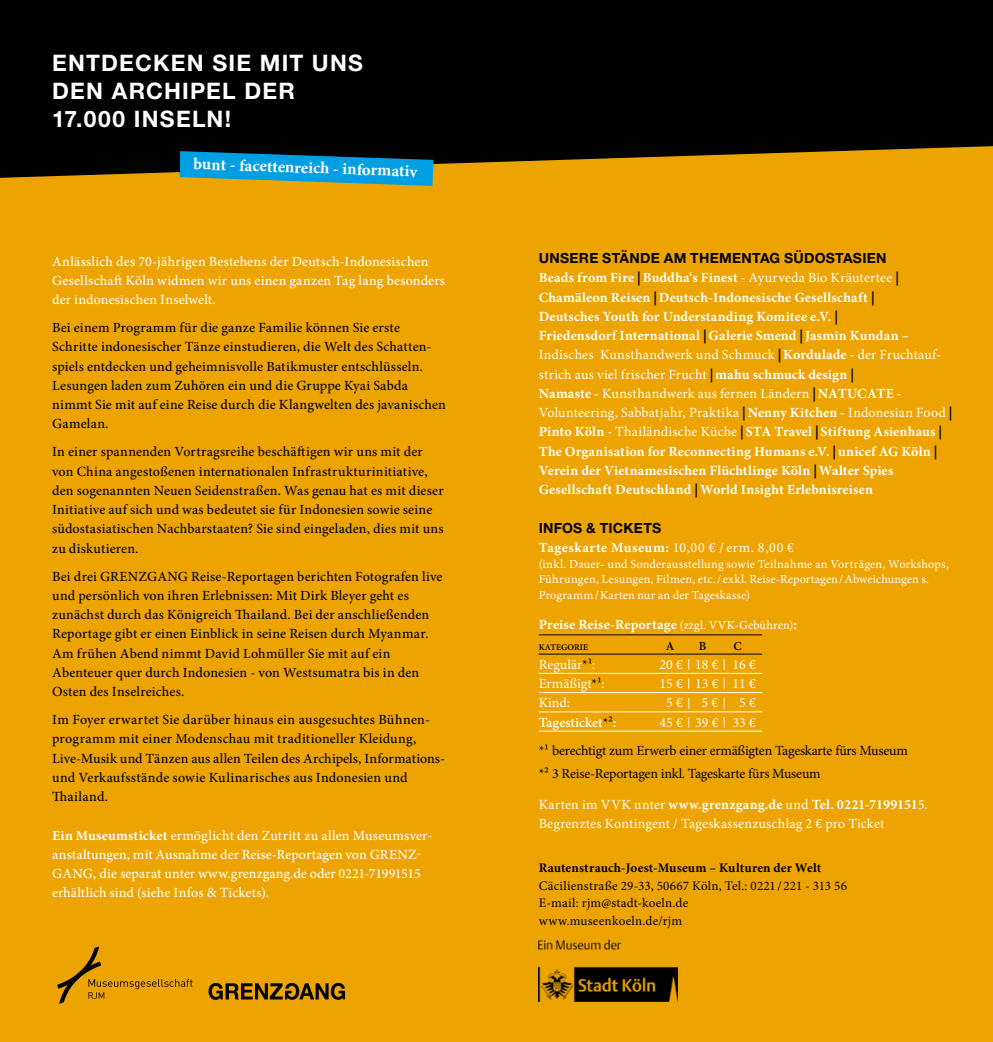
<style>
.page{position:relative;width:993px;height:1042px;background:#fff}
.page>*{position:absolute;margin:0;border:0;box-sizing:border-box;transform-origin:0 0}
.t1{font:700 22.75px/28px "Helvetica Neue LT Std";letter-spacing:.055em;color:#fff}
.t2{font:700 16.62px "Minion Pro";color:#fff}
.t3{font:500 14px/19.2px "Minion Pro";letter-spacing:.01em;color:#000}
.t4{font:700 14px/19.2px "Minion Pro";letter-spacing:.01em;color:#fff}
.t5{font:500 14px/19.2px "Minion Pro";letter-spacing:.01em;color:#fff}
.t6{font:14px/19.2px "Minion Pro";letter-spacing:.005em;color:#fff}
.t7{font:14px/22.8px "Minion Pro";letter-spacing:-.015em;color:#000}
.t8{font:700 14px "Helvetica Neue LT Std";letter-spacing:.02em;color:#000}
.t9{font:700 14px "Minion Pro";letter-spacing:.04em;color:#fff}
.t10{font:600 14px "Minion Pro";letter-spacing:-.005em;color:#fff}
.t11{font:13.12px/17.5px "Minion Pro";letter-spacing:.02em;color:#000}
.t12{font:700 13.12px "Minion Pro";letter-spacing:.01em;color:#000}
.t13{font:12.25px/15.8px "Minion Pro";letter-spacing:.01em;color:#fff}
.t14{font:600 12.25px "Minion Pro";color:#000}
.t15{font:600 8.75px "Minion Pro";letter-spacing:.01em;color:#000}
.s1{font-weight:700}
.s2{font-family:"Myriad Pro";font-weight:600;color:#000}
.s3{font-weight:400}
.s4{font-weight:400;font-size:12.25px}
.s5{color:#000}
.s6{font-weight:700;font-size:10.5px}
.s7{font-weight:400;color:#000}
</style>
<div class="page">
<div style="left:0;top:138px;width:992px;height:904px;background:#eea400"></div>
<svg style="left:0;top:0;width:992px;height:178px;background:#120c00"></svg>
<img style="left:538px;top:939px;width:139px;height:62px">
<svg style="left:180px;top:151px;width:253px;height:35px;background:#1e8aa8"></svg>
<svg style="left:208px;top:983px;width:137px;height:17px"></svg>
<svg style="left:57px;top:946px;width:135px;height:58px"></svg>
<hr style="left:538px;top:634px;width:223px;height:1px;background:#000">
<hr style="left:538px;top:654px;width:223px;height:1px;background:#000">
<hr style="left:538px;top:673px;width:223px;height:1px;background:#fff">
<hr style="left:538px;top:692px;width:223px;height:1px;background:#fff">
<hr style="left:538px;top:711px;width:223px;height:1px;background:#fff">
<hr style="left:538px;top:731px;width:223px;height:1px;background:#fff">
<h1 class="t1" style="left:52px;top:48px;width:312px">ENTDECKEN SIE MIT UNS<br>DEN ARCHIPEL DER<br>17.000 INSELN!</h1>
<p class="t2" style="left:194px;top:152px;width:225px;rotate:2deg">bunt - facettenreich - informativ</p>
<p class="t5" style="left:52px;top:251px;width:394px">Anlässlich des 70-jährigen Bestehens der Deutsch-Indonesischen<br>Gesellschaft Köln widmen wir uns einen ganzen Tag lang besonders der indonesischen Inselwelt.</p>
<p class="t3" style="left:52px;top:318px;width:395px">Bei einem Programm für die ganze Familie können Sie erste Schritte indonesischer Tänze einstudieren, die Welt des Schatten&shy;spiels entdecken und geheimnisvolle Batikmuster entschlüsseln.<br>Lesungen laden zum Zuhören ein und die Gruppe Kyai Sabda nimmt Sie mit auf eine Reise durch die Klangwelten des javanischen Gamelan.</p>
<p class="t3" style="left:52px;top:442px;width:393px">In einer spannenden Vortragsreihe beschäftigen wir uns mit der von China angestoßenen internationalen Infrastrukturinitiative, den sogenannten Neuen Seidenstraßen. Was genau hat es mit dieser Initiative auf sich und was bedeutet sie für Indonesien sowie seine südostasiatischen Nachbarstaaten? Sie sind eingeladen, dies mit uns zu diskutieren.</p>
<p class="t3" style="left:52px;top:566px;width:392px">Bei drei GRENZGANG Reise-Reportagen berichten Fotografen live und persönlich von ihren Erlebnissen: Mit Dirk Bleyer geht es zunächst durch das Königreich Thailand. Bei der anschließenden Reportage gibt er einen Einblick in seine Reisen durch Myanmar.<br>Am frühen Abend nimmt David Lohmüller Sie mit auf ein Abenteuer quer durch Indonesien - von Westsumatra bis in den Osten des Inselreiches.</p>
<p class="t3" style="left:52px;top:710px;width:394px">Im Foyer erwartet Sie darüber hinaus ein ausgesuchtes Bühnen&shy;programm mit einer Modenschau mit traditioneller Kleidung, Live-Musik und Tänzen aus allen Teilen des Archipels, Informations&shy;und Verkaufsstände sowie Kulinarisches aus Indonesien und Thailand.</p>
<p class="t5" style="left:52px;top:825px;width:382px"><span class="s1">Ein Museumsticket</span> ermöglicht den Zutritt zu allen Museumsver&shy;anstaltungen, mit Ausnahme der Reise-Reportagen von GRENZ-GANG, die separat unter www.grenzgang.de oder 0221-71991515 erhältlich sind (siehe Infos &amp; Tickets).</p>
<p class="t8" style="left:538px;top:249px;width:349px">UNSERE STÄNDE AM THEMENTAG SÜDOSTASIEN</p>
<p class="t4" style="left:538px;top:268px;width:415px">Beads from Fire <span class="s2">|</span>Buddha‘s Finest - <span class="s3">Ayurveda Bio Kräutertee</span> <span class="s2">| </span>Chamäleon Reisen <span class="s2">|</span>Deutsch-Indonesische Gesellschaft <span class="s2">|<br></span>Deutsches Youth for Understanding Komitee e.V. <span class="s2">|<br></span>Friedensdorf International <span class="s2">|</span>Galerie Smend <span class="s2">|</span>Jasmin Kundan – <span class="s3">Indisches Kunsthandwerk und Schmuck</span> <span class="s2">|</span>Kordulade - <span class="s3">der Fruchtauf&shy;strich aus viel frischer Frucht</span> <span class="s2">|</span>mahu schmuck design <span class="s2">|<br></span>Namaste - <span class="s3">Kunsthandwerk aus fernen Ländern</span> <span class="s2">|</span>NATUCATE - <span class="s3">Volunteering, Sabbatjahr, Praktika</span> <span class="s2">|</span>Nenny Kitchen - <span class="s3">Indonesian Food</span> <span class="s2">| </span>Pinto Köln - <span class="s3">Thailändische Küche</span> <span class="s2">|</span>STA Travel <span class="s2">|</span>Stiftung Asienhaus <span class="s2">| </span>The Organisation for Reconnecting Humans e.V. <span class="s2">|</span>unicef AG Köln <span class="s2">| </span>Verein der Vietnamesischen Flüchtlinge Köln <span class="s2">|</span>Walter Spies Gesellschaft Deutschland <span class="s2">|</span>World Insight Erlebnisreisen</p>
<p class="t8" style="left:538px;top:519px;width:124px">INFOS &amp; TICKETS</p>
<p class="t9" style="left:538px;top:537px;width:257px">Tageskarte Museum: <span class="s3">10,00 € / erm. 8,00 €</span></p>
<p class="t13" style="left:538px;top:556px;width:411px">(inkl. Dauer- und Sonderausstellung sowie Teilnahme an Vorträgen, Workshops,<br>Führungen, Lesungen, Filmen, etc./ exkl. Reise-Reportagen/Abweichungen s.<br>Programm/Karten nur an der Tageskasse)</p>
<p class="t4" style="left:538px;top:614px;width:260px">Preise Reise-Reportage <span class="s4">(zzgl. VVK-Gebühren)</span>:</p>
<p class="t15" style="left:538px;top:641px;width:51px">KATEGORIE</p>
<p class="t14" style="left:665px;top:637px;width:10px">A</p>
<p class="t14" style="left:698px;top:637px;width:9px">B</p>
<p class="t14" style="left:733px;top:637px;width:10px">C</p>
<p class="t6" style="left:538px;top:655px;width:58px">Regulär<span class="s5">*1</span>:</p>
<p class="t6" style="left:659px;top:655px;width:98px">20 € <span class="s6">|</span> 18 € <span class="s6">|</span> 16 €</p>
<p class="t6" style="left:538px;top:674px;width:68px">Ermäßigt<span class="s5">*1</span>:</p>
<p class="t6" style="left:659px;top:674px;width:98px">15 € <span class="s6">|</span> 13 € <span class="s6">|</span> 11 €</p>
<p class="t6" style="left:538px;top:693px;width:33px">Kind:</p>
<p class="t6" style="left:666px;top:693px;width:91px">5 € <span class="s6">|</span> 5 € <span class="s6">|</span> 5 €</p>
<p class="t10" style="left:538px;top:712px;width:79px">Tagesticket<span class="s7">*2</span>:</p>
<p class="t6" style="left:659px;top:712px;width:98px">45 € <span class="s6">|</span> 39 € <span class="s6">|</span> 33 €</p>
<p class="t7" style="left:538px;top:739px;width:370px">*1 berechtigt zum Erwerb einer ermäßigten Tageskarte fürs Museum *2 3 Reise-Reportagen inkl. Tageskarte fürs Museum</p>
<p class="t6" style="left:538px;top:795px;width:390px">Karten im VVK unter <span class="s1">www.grenzgang.de</span> und <span class="s1">Tel. 0221-7199151</span>5.<br>Begrenztes Kontingent / Tageskassenzuschlag 2 € pro Ticket</p>
<p class="t12" style="left:538px;top:859px;width:284px">Rautenstrauch-Joest-Museum – Kulturen der Welt</p>
<p class="t11" style="left:538px;top:877px;width:310px">Cäcilienstraße 29-33, 50667 Köln, Tel.: 0221 / 221 - 313 56<br>E-mail: rjm@stadt-koeln.de<br>www.museenkoeln.de/rjm</p>
</div>
